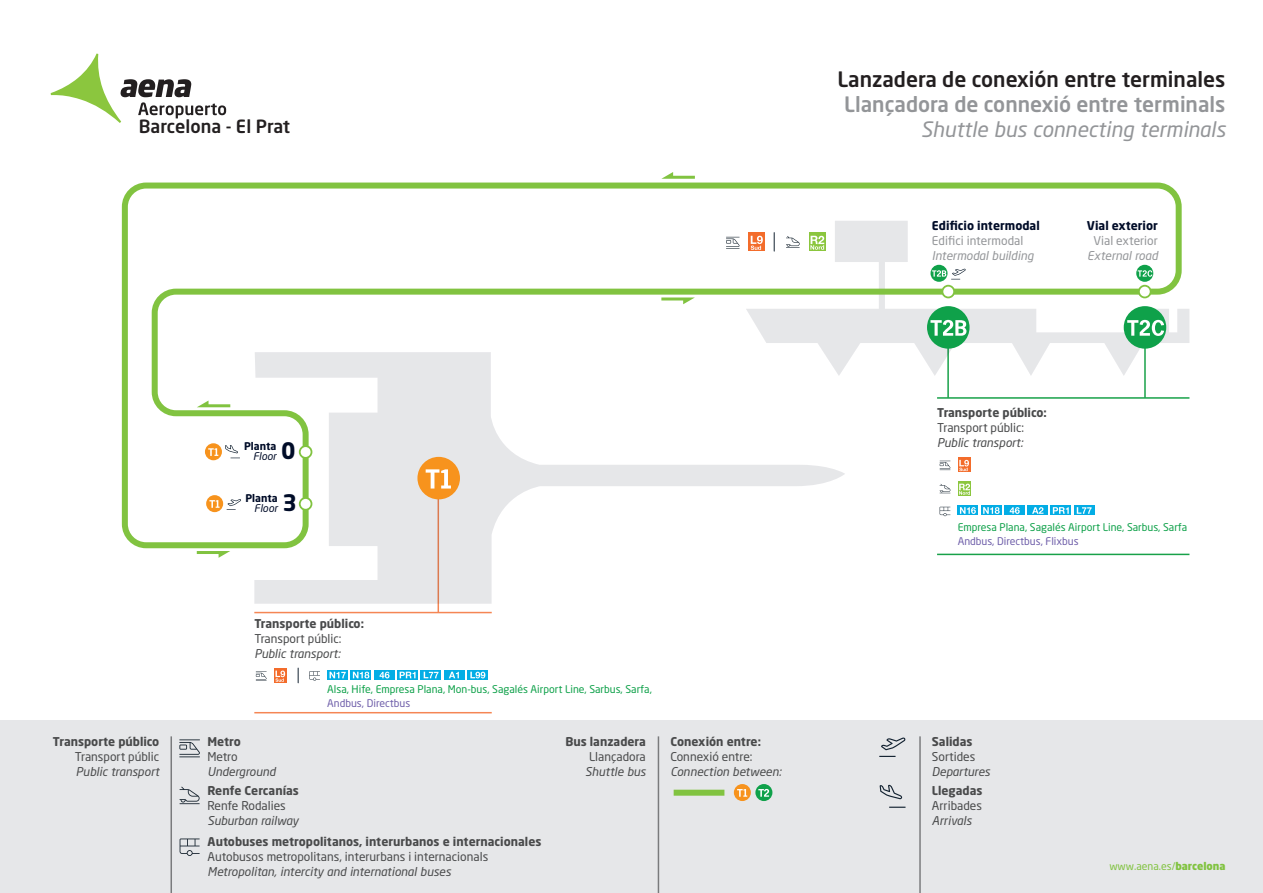
<style>
.page{position:relative;width:1263px;height:893px;background:#fff}
.page>*{position:absolute;margin:0;border:0;box-sizing:border-box;transform-origin:0 0}
.t1{font:500 21px "Neo Sans Std";color:#231f20}
.t2{font:500 21px "Neo Sans Std";color:#939598}
.t3{font:italic 21px "Neo Sans Std";color:#939598}
.t4{font:500 18px "Neo Sans Std";color:#231f20}
.t5{font:700 12px "Neo Sans Std";color:#494a4b}
.t6{font:italic 12px "Neo Sans Std";color:#494a4b}
.t7{font:12px "Neo Sans Std";color:#494a4b}
.t8{font:700 12px "Neo Sans Std";color:#000c28}
.t9{font:italic 12px "Neo Sans Std";color:#939598}
.t10{font:12px "Neo Sans Std";color:#939598}
.t11{font:10.5px "Neo Sans Std";color:#0fa14a}
.t12{font:10.5px "Neo Sans Std";color:#7060aa}
.t13{font:700 10.5px/10.5px "Neo Sans Std";color:#000c28}
.t14{font:10.5px "Neo Sans Std";color:#81c340}
.s1{font-weight:400;font-style:italic}
.s2{font-size:22.5px}
.s3{font-weight:900}
</style>
<div class="page">
<hr style="left:937px;top:397px;width:252px;height:2px;background:#18a149">
<hr style="left:937px;top:554px;width:252px;height:1px;background:#18a149">
<hr style="left:254px;top:612px;width:238px;height:1px;background:#f58654">
<hr style="left:254px;top:712px;width:238px;height:1px;background:#f58654">
<svg style="left:51px;top:54px;width:175px;height:69px"></svg>
<hr style="left:437px;top:494px;width:2px;height:119px;background:#f58654">
<svg style="left:254px;top:551px;width:238px;height:53px;fill:#e6e7e9"></svg>
<svg style="left:661px;top:172px;width:34px;height:7px"></svg>
<svg style="left:197px;top:551px;width:33px;height:7px"></svg>
<svg style="left:121px;top:182px;width:1064px;height:369px"></svg>
<svg style="left:932px;top:269px;width:34px;height:29px"></svg>
<svg style="left:299px;top:445px;width:13px;height:14px"></svg>
<svg style="left:299px;top:497px;width:13px;height:14px"></svg>
<svg style="left:1138px;top:285px;width:13px;height:13px"></svg>
<svg style="left:749px;top:233px;width:16px;height:18px"></svg>
<svg style="left:751px;top:236px;width:12px;height:14px"></svg>
<svg style="left:726px;top:237px;width:13px;height:12px"></svg>
<svg style="left:809px;top:233px;width:16px;height:18px"></svg>
<svg style="left:810px;top:236px;width:14px;height:14px"></svg>
<svg style="left:786px;top:236px;width:14px;height:12px"></svg>
<svg style="left:774px;top:233px;width:1px;height:18px"></svg>
<div style="left:0;top:720px;width:1263px;height:173px;background:#e6e7e9"></div>
<hr style="left:658px;top:736px;width:1px;height:157px;background:#57585a">
<div style="left:674px;top:790px;width:50px;height:6px;background:#81c340"></div>
<div style="left:734px;top:784px;width:17px;height:17px;background:#f7931d;border-radius:50%"></div>
<svg style="left:737px;top:789px;width:10px;height:8px"></svg>
<div style="left:755px;top:784px;width:17px;height:17px;background:#0fa14a;border-radius:50%"></div>
<svg style="left:758px;top:789px;width:11px;height:8px"></svg>
<hr style="left:919px;top:736px;width:2px;height:157px;background:#57585a">
<svg style="left:879px;top:756px;width:16px;height:1px"></svg>
<svg style="left:881px;top:737px;width:24px;height:13px"></svg>
<svg style="left:889px;top:807px;width:16px;height:1px"></svg>
<svg style="left:880px;top:785px;width:22px;height:14px"></svg>
<hr style="left:170px;top:736px;width:2px;height:157px;background:#57585a">
<svg style="left:180px;top:787px;width:20px;height:17px"></svg>
<svg style="left:180px;top:838px;width:20px;height:18px"></svg>
<svg style="left:179px;top:739px;width:21px;height:18px"></svg>
<svg style="left:274px;top:668px;width:13px;height:15px"></svg>
<svg style="left:275px;top:671px;width:10px;height:11px"></svg>
<svg style="left:256px;top:671px;width:11px;height:10px"></svg>
<svg style="left:309px;top:671px;width:11px;height:10px"></svg>
<svg style="left:327px;top:670px;width:21px;height:10px"></svg>
<svg style="left:330px;top:672px;width:16px;height:6px"></svg>
<svg style="left:374px;top:670px;width:20px;height:10px"></svg>
<svg style="left:380px;top:672px;width:9px;height:6px"></svg>
<svg style="left:397px;top:670px;width:21px;height:10px"></svg>
<svg style="left:400px;top:672px;width:15px;height:6px"></svg>
<svg style="left:421px;top:670px;width:20px;height:10px"></svg>
<svg style="left:424px;top:672px;width:14px;height:6px"></svg>
<div style="left:444px;top:670px;width:20px;height:10px;background:#03ade5"></div>
<svg style="left:449px;top:672px;width:10px;height:6px"></svg>
<svg style="left:467px;top:670px;width:21px;height:10px"></svg>
<svg style="left:470px;top:672px;width:15px;height:6px"></svg>
<svg style="left:298px;top:668px;width:1px;height:15px"></svg>
<svg style="left:351px;top:670px;width:20px;height:10px"></svg>
<svg style="left:353px;top:672px;width:16px;height:6px"></svg>
<svg style="left:958px;top:457px;width:12px;height:15px"></svg>
<svg style="left:959px;top:460px;width:10px;height:11px"></svg>
<svg style="left:940px;top:461px;width:10px;height:10px"></svg>
<svg style="left:940px;top:507px;width:10px;height:9px"></svg>
<div style="left:1004px;top:505px;width:20px;height:10px;background:#03ade5"></div>
<svg style="left:1010px;top:507px;width:10px;height:7px"></svg>
<div style="left:1027px;top:505px;width:21px;height:10px;background:#03ade5"></div>
<svg style="left:1032px;top:507px;width:11px;height:7px"></svg>
<svg style="left:1050px;top:505px;width:21px;height:10px"></svg>
<svg style="left:1053px;top:507px;width:16px;height:7px"></svg>
<svg style="left:1074px;top:505px;width:20px;height:10px"></svg>
<svg style="left:1077px;top:507px;width:14px;height:7px"></svg>
<div style="left:958px;top:505px;width:20px;height:10px;background:#03ade5"></div>
<svg style="left:960px;top:507px;width:16px;height:7px"></svg>
<svg style="left:958px;top:481px;width:13px;height:15px"></svg>
<svg style="left:959px;top:484px;width:11px;height:11px"></svg>
<svg style="left:940px;top:484px;width:10px;height:10px"></svg>
<div style="left:981px;top:505px;width:20px;height:10px;background:#03ade5"></div>
<svg style="left:983px;top:507px;width:17px;height:7px"></svg>
<h2 class="t4" style="left:139px;top:115px;width:153px">Barcelona - El Prat</h2>
<h1 class="t1" style="left:837px;top:66px;width:390px">Lanzadera de conexión entre terminales</h1>
<h1 class="t2" style="left:844px;top:91px;width:383px">Llançadora de connexió entre terminals</h1>
<h1 class="t3" style="left:921px;top:117px;width:306px">Shuttle bus connecting terminals</h1>
<p class="t8" style="left:932px;top:218px;width:109px">Edificio intermodal</p>
<p class="t10" style="left:932px;top:233px;width:93px">Edifici intermodal</p>
<p class="t9" style="left:932px;top:248px;width:103px">Intermodal building</p>
<p class="t8" style="left:1087px;top:218px;width:73px">Vial exterior</p>
<p class="t10" style="left:1093px;top:233px;width:66px">Vial exterior</p>
<p class="t9" style="left:1087px;top:248px;width:72px">External road</p>
<p class="t5" style="left:53px;top:733px;width:108px">Transporte público</p>
<p class="t7" style="left:75px;top:749px;width:86px">Transport públic</p>
<p class="t6" style="left:76px;top:764px;width:85px">Public transport</p>
<p class="t13" style="left:253px;top:441px;width:44px;text-indent:-9px">Planta<br><span class="s1">Floor</span> <span class="s2">0</span></p>
<p class="t13" style="left:254px;top:492px;width:44px;text-indent:-9px">Planta<br><span class="s1">Floor</span> <span class="s2">3</span></p>
<p class="t5" style="left:254px;top:615px;width:111px">Transporte público:</p>
<p class="t7" style="left:254px;top:631px;width:89px">Transport públic:</p>
<p class="t6" style="left:254px;top:646px;width:88px">Public transport:</p>
<p class="t5" style="left:207px;top:733px;width:35px">Metro</p>
<p class="t7" style="left:207px;top:749px;width:32px">Metro</p>
<p class="t6" style="left:207px;top:764px;width:70px">Underground</p>
<p class="t5" style="left:207px;top:783px;width:93px">Renfe Cercanías</p>
<p class="t7" style="left:207px;top:799px;width:80px">Renfe Rodalies</p>
<p class="t6" style="left:207px;top:814px;width:93px">Suburban railway</p>
<p class="t11" style="left:327px;top:683px;width:326px">Alsa, Hife, Empresa Plana, Mon-bus, Sagalés Airport Line, Sarbus, Sarfa,</p>
<p class="t12" style="left:327px;top:696px;width:85px">Andbus, Directbus</p>
<p class="t5" style="left:565px;top:733px;width:82px">Bus lanzadera</p>
<p class="t7" style="left:589px;top:749px;width:58px">Llançadora</p>
<p class="t6" style="left:585px;top:764px;width:62px">Shuttle bus</p>
<p class="t5" style="left:208px;top:834px;width:335px">Autobuses metropolitanos, interurbanos e internacionales</p>
<p class="t7" style="left:208px;top:849px;width:282px">Autobusos metropolitans, interurbans i internacionals</p>
<p class="t6" style="left:208px;top:864px;width:245px">Metropolitan, intercity and international buses</p>
<p class="t5" style="left:670px;top:733px;width:92px">Conexión entre:</p>
<p class="t7" style="left:670px;top:749px;width:84px">Connexió entre:</p>
<p class="t6" style="left:670px;top:764px;width:113px">Connection between:</p>
<p class="t5" style="left:937px;top:404px;width:111px">Transporte público:</p>
<p class="t7" style="left:937px;top:420px;width:89px">Transport públic:</p>
<p class="t6" style="left:937px;top:435px;width:88px">Public transport:</p>
<p class="t11" style="left:958px;top:521px;width:231px">Empresa Plana, Sagalés Airport Line, Sarbus, Sarfa</p>
<p class="t12" style="left:958px;top:535px;width:122px">Andbus, Directbus, Flixbus</p>
<p class="t5" style="left:932px;top:733px;width:42px">Salidas</p>
<p class="t7" style="left:932px;top:749px;width:45px">Sortides</p>
<p class="t6" style="left:932px;top:764px;width:60px">Departures</p>
<p class="t5" style="left:932px;top:783px;width:52px">Llegadas</p>
<p class="t7" style="left:932px;top:799px;width:52px">Arribades</p>
<p class="t6" style="left:932px;top:814px;width:41px">Arrivals</p>
<p class="t14" style="left:1109px;top:860px;width:118px">www.aena.es/<span class="s3">barcelona</span></p>
</div>
